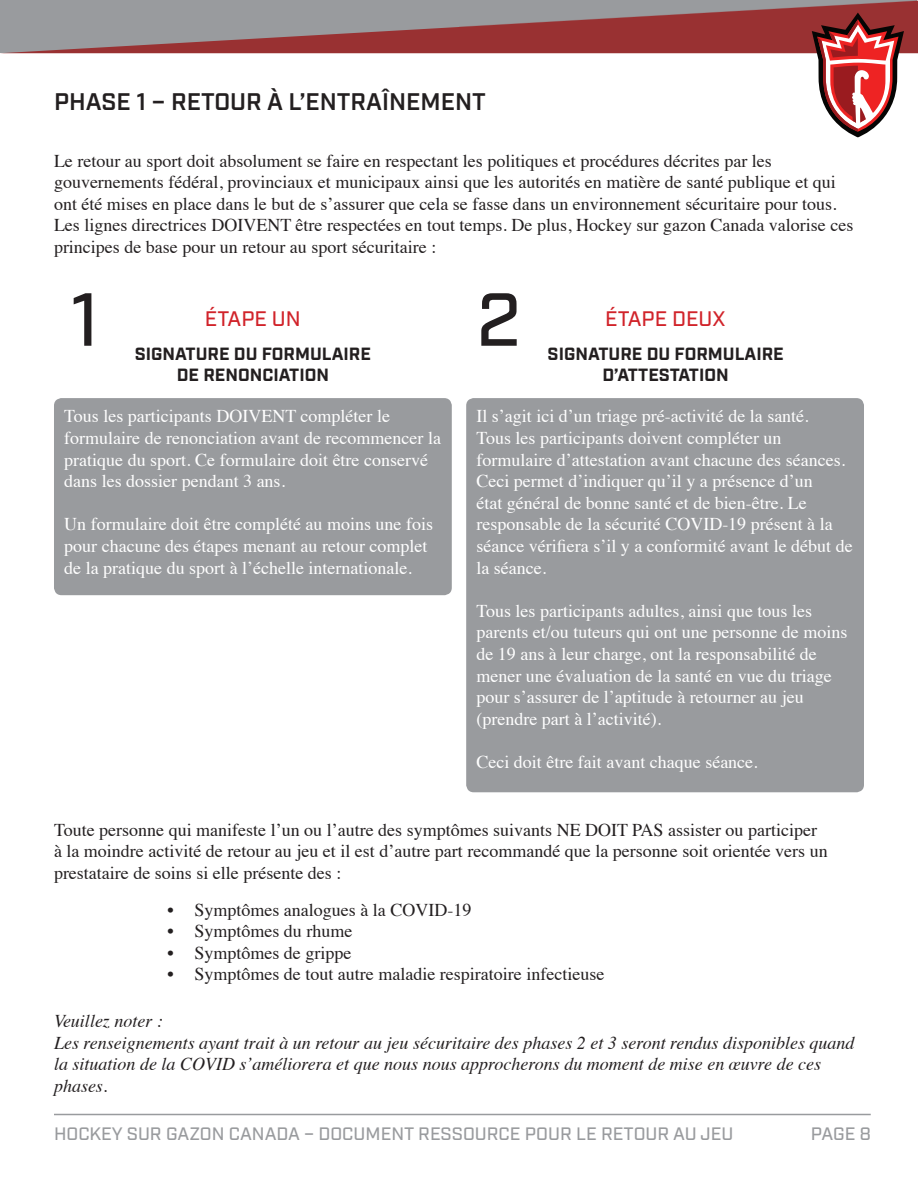
<style>
.page{position:relative;width:918px;height:1188px;background:#fff}
.page>*{position:absolute;margin:0;border:0;box-sizing:border-box;transform-origin:0 0}
.t1{font:500 75px "Industry";color:#231f20}
.t2{font:600 24px "Industry";color:#231f20}
.t3{font:500 21px "Industry";color:#d1232a}
.t4{font:18px/21.6px "Times";color:#fff}
.t5{font:18px/21.6px "Times";color:#231f20}
.t6{font:italic 18px/21.6px "Times";color:#231f20}
.t7{font:500 18px "Industry";color:#999b9e}
.t8{font:700 17.7px/21.3px "Industry";color:#231f20;text-align:center}
</style>
<div class="page">
<svg style="left:0;top:1px;width:918px;height:52px;background:#986a6c"></svg>
<svg style="left:812px;top:13px;width:92px;height:124px"></svg>
<hr style="left:54px;top:1114px;width:817px;height:1px;background:#999b9e">
<div style="left:54px;top:398px;width:398px;height:197px;background:#999b9e;border-radius:8px"></div>
<div style="left:466px;top:398px;width:398px;height:394px;background:#999b9e;border-radius:8px"></div>
<h2 class="t2" style="left:54px;top:87px;width:433px">PHASE 1 – RETOUR À L’ENTRAÎNEMENT</h2>
<p class="t5" style="left:54px;top:148px;width:801px">Le retour au sport doit absolument se faire en respectant les politiques et procédures décrites par les gouvernements fédéral, provinciaux et municipaux ainsi que les autorités en matière de santé publique et qui ont été mises en place dans le but de s’assurer que cela se fasse dans un environnement sécuritaire pour tous.<br>Les lignes directrices DOIVENT être respectées en tout temps. De plus, Hockey sur gazon Canada valorise ces principes de base pour un retour au sport sécuritaire :</p>
<h1 class="t1" style="left:70px;top:275px;width:30px">1</h1>
<h1 class="t1" style="left:476px;top:275px;width:46px">2</h1>
<p class="t3" style="left:205px;top:306px;width:97px">ÉTAPE UN</p>
<p class="t3" style="left:605px;top:306px;width:122px">ÉTAPE DEUX</p>
<p class="t8" style="left:135px;top:344px;width:238px">SIGNATURE DU FORMULAIRE<br>DE RENONCIATION</p>
<p class="t8" style="left:548px;top:344px;width:238px">SIGNATURE DU FORMULAIRE<br>D’ATTESTATION</p>
<p class="t4" style="left:64px;top:404px;width:378px">Tous les participants DOIVENT compléter le formulaire de renonciation avant de recommencer la pratique du sport. Ce formulaire doit être conservé dans les dossier pendant 3 ans.</p>
<p class="t4" style="left:64px;top:512px;width:370px">Un formulaire doit être complété au moins une fois pour chacune des étapes menant au retour complet de la pratique du sport à l’échelle internationale.</p>
<p class="t4" style="left:476px;top:404px;width:378px">Il s’agit ici d’un triage pré-activité de la santé.<br>Tous les participants doivent compléter un formulaire d’attestation avant chacune des séances.<br>Ceci permet d’indiquer qu’il y a présence d’un<br>état général de bonne santé et de bien-être. Le responsable de la sécurité COVID-19 présent à la séance vérifiera s’il y a conformité avant le début de la séance.</p>
<p class="t4" style="left:476px;top:598px;width:372px">Tous les participants adultes, ainsi que tous les parents et/ou tuteurs qui ont une personne de moins de 19 ans à leur charge, ont la responsabilité de mener une évaluation de la santé en vue du triage pour s’assurer de l’aptitude à retourner au jeu (prendre part à l’activité).</p>
<p class="t4" style="left:476px;top:750px;width:283px">Ceci doit être fait avant chaque séance.</p>
<p class="t5" style="left:54px;top:817px;width:775px">Toute personne qui manifeste l’un ou l’autre des symptômes suivants NE DOIT PAS assister ou participer à la moindre activité de retour au jeu et il est d’autre part recommandé que la personne soit orientée vers un prestataire de soins si elle présente des :</p>
<p class="t5" style="left:167px;top:897px;width:305px">• Symptômes analogues à la COVID-19</p>
<p class="t5" style="left:167px;top:919px;width:187px">• Symptômes du rhume</p>
<p class="t5" style="left:167px;top:940px;width:185px">• Symptômes de grippe</p>
<p class="t5" style="left:167px;top:962px;width:438px">• Symptômes de tout autre maladie respiratoire infectieuse</p>
<p class="t6" style="left:54px;top:1009px;width:802px">Veuillez noter :<br>Les renseignements ayant trait à un retour au jeu sécuritaire des phases 2 et 3 seront rendus disponibles quand la situation de la COVID s’améliorera et que nous nous approcherons du moment de mise en œuvre de ces phases.</p>
<p class="t7" style="left:54px;top:1123px;width:681px">HOCKEY SUR GAZON CANADA – DOCUMENT RESSOURCE POUR LE RETOUR AU JEU</p>
<p class="t7" style="left:811px;top:1123px;width:61px">PAGE 8</p>
</div>
